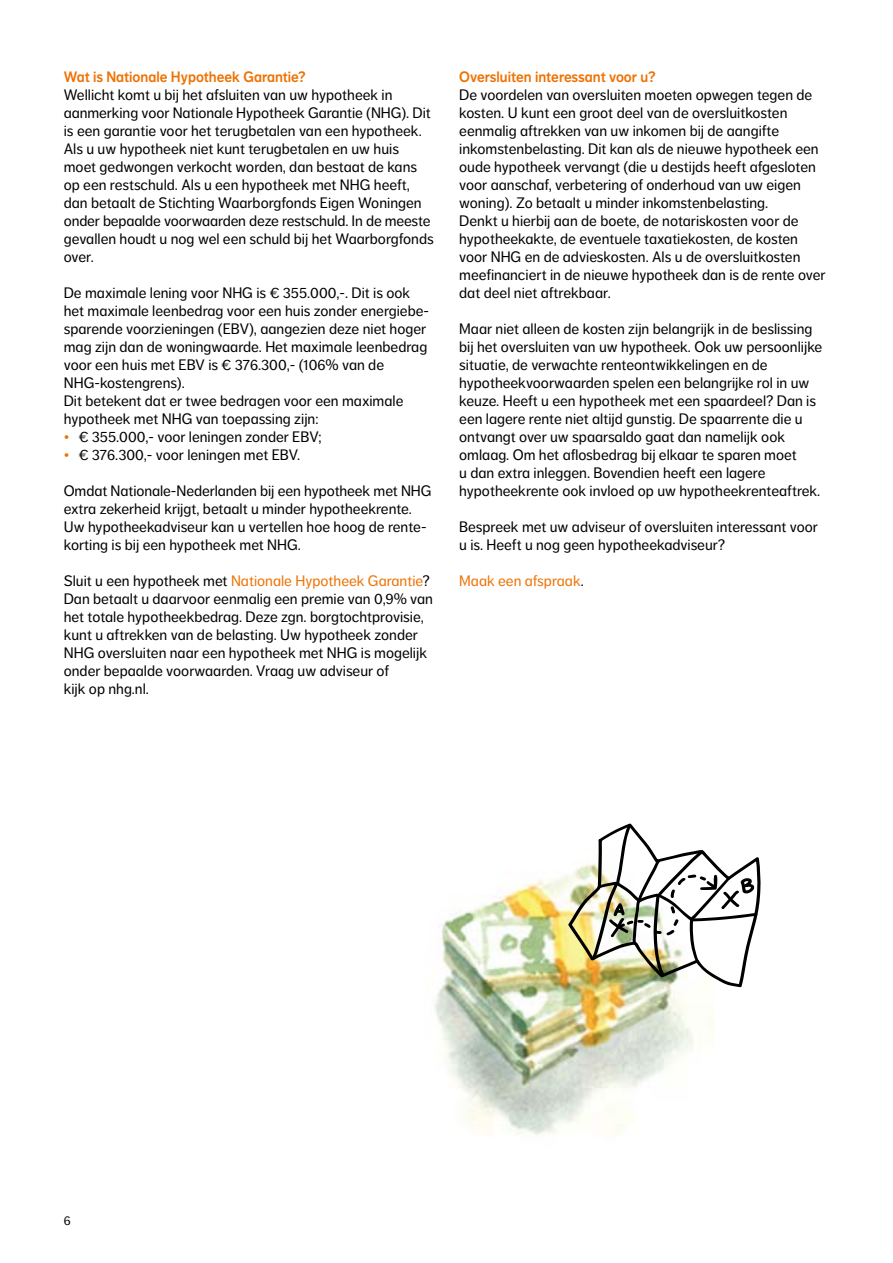
<style>
.page{position:relative;width:893px;height:1263px;background:#fff}
.page>*{position:absolute;margin:0;border:0;box-sizing:border-box;transform-origin:0 0}
.t1{font:15px/18px "NN Dagny Text";color:#000}
.t2{font:15px "NN Dagny Display";color:#ee7203}
.t3{font:15px "NN Dagny Text";color:#ee7203}
.t4{font:12.75px "NN Dagny Text";color:#000}
.s1{color:#ee7203}
.s2{color:#000}
</style>
<div class="page">
<img style="left:434px;top:875px;width:281px;height:261px">
<img style="left:568px;top:824px;width:192px;height:163px">
<p class="t2" style="left:64px;top:68px;width:243px">Wat is Nationale Hypotheek Garantie?</p>
<p class="t1" style="left:64px;top:86px;width:371px">Wellicht komt u bij het afsluiten van uw hypotheek in aanmerking voor Nationale Hypotheek Garantie (NHG). Dit is een garantie voor het terugbetalen van een hypotheek.<br>Als u uw hypotheek niet kunt terugbetalen en uw huis moet gedwongen verkocht worden, dan bestaat de kans op een restschuld. Als u een hypotheek met NHG heeft, dan betaalt de Stichting Waarborgfonds Eigen Woningen onder bepaalde voorwaarden deze restschuld. In de meeste gevallen houdt u nog wel een schuld bij het Waarborgfonds over.</p>
<p class="t1" style="left:64px;top:284px;width:367px">De maximale lening voor NHG is € 355.000,-. Dit is ook het maximale leenbedrag voor een huis zonder energiebe&shy;sparende voorzieningen (EBV), aangezien deze niet hoger mag zijn dan de woningwaarde. Het maximale leenbedrag voor een huis met EBV is € 376.300,- (106% van de NHG-kostengrens).<br>Dit betekent dat er twee bedragen voor een maximale hypotheek met NHG van toepassing zijn:</p>
<p class="t1" style="left:64px;top:428px;width:259px"><span class="s1">•</span> € 355.000,- voor leningen zonder EBV;</p>
<p class="t1" style="left:64px;top:446px;width:238px"><span class="s1">•</span> € 376.300,- voor leningen met EBV.</p>
<p class="t1" style="left:64px;top:482px;width:369px">Omdat Nationale-Nederlanden bij een hypotheek met NHG extra zekerheid krijgt, betaalt u minder hypotheekrente.<br>Uw hypotheekadviseur kan u vertellen hoe hoog de rente&shy;korting is bij een hypotheek met NHG.</p>
<p class="t1" style="left:64px;top:572px;width:371px">Sluit u een hypotheek met <span class="s1">Nationale Hypotheek Garantie</span>?<br>Dan betaalt u daarvoor eenmalig een premie van 0,9% van het totale hypotheekbedrag. Deze zgn. borgtochtprovisie, kunt u aftrekken van de belasting. Uw hypotheek zonder NHG oversluiten naar een hypotheek met NHG is mogelijk onder bepaalde voorwaarden. Vraag uw adviseur of<br>kijk op nhg.nl.</p>
<p class="t2" style="left:459px;top:68px;width:198px">Oversluiten interessant voor u?</p>
<p class="t1" style="left:459px;top:86px;width:368px">De voordelen van oversluiten moeten opwegen tegen de kosten. U kunt een groot deel van de oversluitkosten eenmalig aftrekken van uw inkomen bij de aangifte inkomstenbelasting. Dit kan als de nieuwe hypotheek een oude hypotheek vervangt (die u destijds heeft afgesloten voor aanschaf, verbetering of onderhoud van uw eigen woning). Zo betaalt u minder inkomstenbelasting.<br>Denkt u hierbij aan de boete, de notariskosten voor de hypotheekakte, de eventuele taxatiekosten, de kosten voor NHG en de advieskosten. Als u de oversluitkosten meefinanciert in de nieuwe hypotheek dan is de rente over dat deel niet aftrekbaar.</p>
<p class="t1" style="left:459px;top:320px;width:365px">Maar niet alleen de kosten zijn belangrijk in de beslissing bij het oversluiten van uw hypotheek. Ook uw persoonlijke situatie, de verwachte renteontwikkelingen en de hypotheekvoorwaarden spelen een belangrijke rol in uw keuze. Heeft u een hypotheek met een spaardeel? Dan is een lagere rente niet altijd gunstig. De spaarrente die u ontvangt over uw spaarsaldo gaat dan namelijk ook omlaag. Om het aflosbedrag bij elkaar te sparen moet<br>u dan extra inleggen. Bovendien heeft een lagere hypotheekrente ook invloed op uw hypotheekrenteaftrek.</p>
<p class="t1" style="left:459px;top:518px;width:360px">Bespreek met uw adviseur of oversluiten interessant voor u is. Heeft u nog geen hypotheekadviseur?</p>
<p class="t3" style="left:459px;top:572px;width:126px">Maak een afspraak<span class="s2">.</span></p>
<p class="t4" style="left:64px;top:1213px;width:8px">6</p>
</div>
